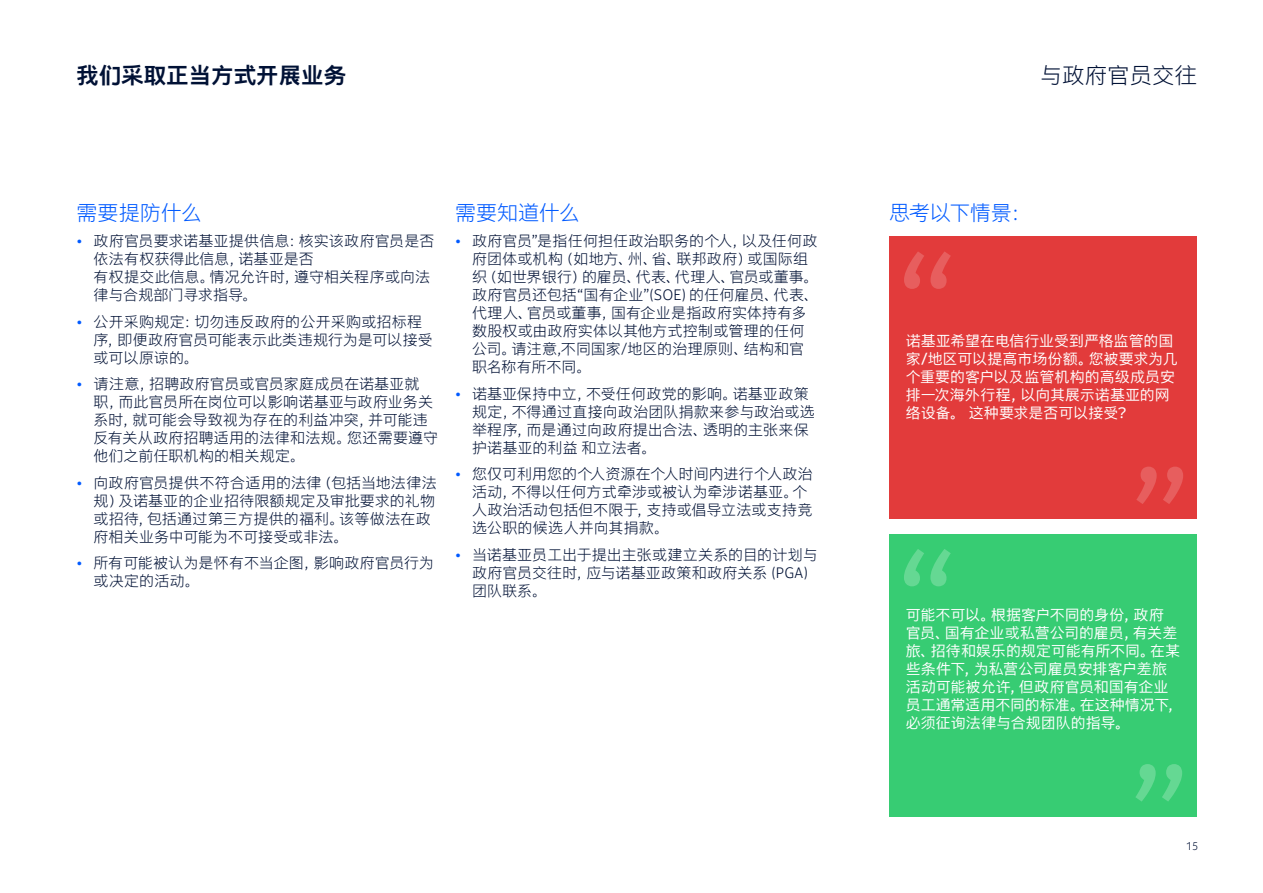
<style>
.page{position:relative;width:1263px;height:893px;background:#fff}
.page>*{position:absolute;margin:0;border:0;box-sizing:border-box;transform-origin:0 0}
.t1{font:700 22.5px "Nokia Pure Headline Chinese";color:#001135}
.t2{font:300 22.5px "Nokia Pure Headline Chinese";color:#001135}
.t3{font:300 21px "Nokia Pure Headline Chinese";letter-spacing:-.01em;color:#005aff}
.t4{font:300 15px/18px "Nokia Pure Headline Chinese";letter-spacing:.01em;color:#001135}
.t5{font:15px/18px "Nokia Pure Headline Chinese";letter-spacing:-.005em;color:#fff}
.t6{font:300 11.25px "Nokia Pure Headline Chinese";color:#001135}
.s1{font-size:13.5px;color:#005aff}
</style>
<div class="page">
<div style="left:889px;top:534px;width:308px;height:282px;background:#37cc73"></div>
<div style="left:889px;top:237px;width:308px;height:282px;background:#e23b3b"></div>
<svg style="left:1136px;top:467px;width:47px;height:37px"></svg>
<svg style="left:1135px;top:764px;width:47px;height:37px"></svg>
<svg style="left:904px;top:251px;width:47px;height:38px"></svg>
<svg style="left:904px;top:549px;width:47px;height:37px"></svg>
<h1 class="t1" style="left:76px;top:61px;width:271px">我们采取正当方式开展业务</h1>
<h1 class="t2" style="left:1040px;top:60px;width:159px">与政府官员交往</h1>
<h2 class="t3" style="left:77px;top:199px;width:127px">需要提防什么</h2>
<p class="t4" style="left:94px;top:232px;width:342px;text-indent:-17px"><span class="s1">•</span> 政府官员要求诺基亚提供信息：核实该政府官员是否依法有权获得此信息，诺基亚是否<br>有权提交此信息。情况允许时，遵守相关程序或向法律与合规部门寻求指导。</p>
<p class="t4" style="left:94px;top:312px;width:341px;text-indent:-17px"><span class="s1">•</span> 公开采购规定：切勿违反政府的公开采购或招标程序，即便政府官员可能表示此类违规行为是可以接受或可以原谅的。</p>
<p class="t4" style="left:94px;top:375px;width:346px;text-indent:-17px"><span class="s1">•</span> 请注意，招聘政府官员或官员家庭成员在诺基亚就职，而此官员所在岗位可以影响诺基亚与政府业务关系时，就可能会导致视为存在的利益冲突，并可能违反有关从政府招聘适用的法律和法规。您还需要遵守他们之前任职机构的相关规定。</p>
<p class="t4" style="left:94px;top:473px;width:345px;text-indent:-17px"><span class="s1">•</span> 向政府官员提供不符合适用的法律（包括当地法律法规）及诺基亚的企业招待限额规定及审批要求的礼物或招待，包括通过第三方提供的福利。该等做法在政府相关业务中可能为不可接受或非法。</p>
<p class="t4" style="left:94px;top:554px;width:342px;text-indent:-17px"><span class="s1">•</span> 所有可能被认为是怀有不当企图，影响政府官员行为或决定的活动。</p>
<h2 class="t3" style="left:455px;top:199px;width:126px">需要知道什么</h2>
<p class="t4" style="left:472px;top:232px;width:348px;text-indent:-17px"><span class="s1">•</span> 政府官员”是指任何担任政治职务的个人，以及任何政府团体或机构（如地方、州、省、联邦政府）或国际组织（如世界银行）的雇员、代表、代理人、官员或董事。政府官员还包括“国有企业”(SOE) 的任何雇员、代表、代理人、官员或董事，国有企业是指政府实体持有多数股权或由政府实体以其他方式控制或管理的任何公司。请注意,不同国家/地区的治理原则、结构和官职名称有所不同。</p>
<p class="t4" style="left:472px;top:384px;width:344px;text-indent:-17px"><span class="s1">•</span> 诺基亚保持中立，不受任何政党的影响。诺基亚政策规定，不得通过直接向政治团队捐款来参与政治或选举程序，而是通过向政府提出合法、透明的主张来保护诺基亚的利益 和立法者。</p>
<p class="t4" style="left:472px;top:465px;width:342px;text-indent:-17px"><span class="s1">•</span> 您仅可利用您的个人资源在个人时间内进行个人政治活动，不得以任何方式牵涉或被认为牵涉诺基亚。个人政治活动包括但不限于，支持或倡导立法或支持竞选公职的候选人并向其捐款。</p>
<p class="t4" style="left:472px;top:545px;width:347px;text-indent:-17px"><span class="s1">•</span> 当诺基亚员工出于提出主张或建立关系的目的计划与政府官员交往时，应与诺基亚政策和政府关系 (PGA)团队联系。</p>
<h2 class="t3" style="left:889px;top:199px;width:144px">思考以下情景：</h2>
<p class="t5" style="left:906px;top:332px;width:274px">诺基亚希望在电信行业受到严格监管的国家/地区可以提高市场份额。您被要求为几个重要的客户以及监管机构的高级成员安排一次海外行程，以向其展示诺基亚的网络设备。这种要求是否可以接受？</p>
<p class="t5" style="left:906px;top:606px;width:278px">可能不可以。根据客户不同的身份，政府官员、国有企业或私营公司的雇员，有关差旅、招待和娱乐的规定可能有所不同。在某些条件下，为私营公司雇员安排客户差旅活动可能被允许，但政府官员和国有企业员工通常适用不同的标准。在这种情况下，必须征询法律与合规团队的指导。</p>
<p class="t6" style="left:1186px;top:839px;width:14px">15</p>
</div>
